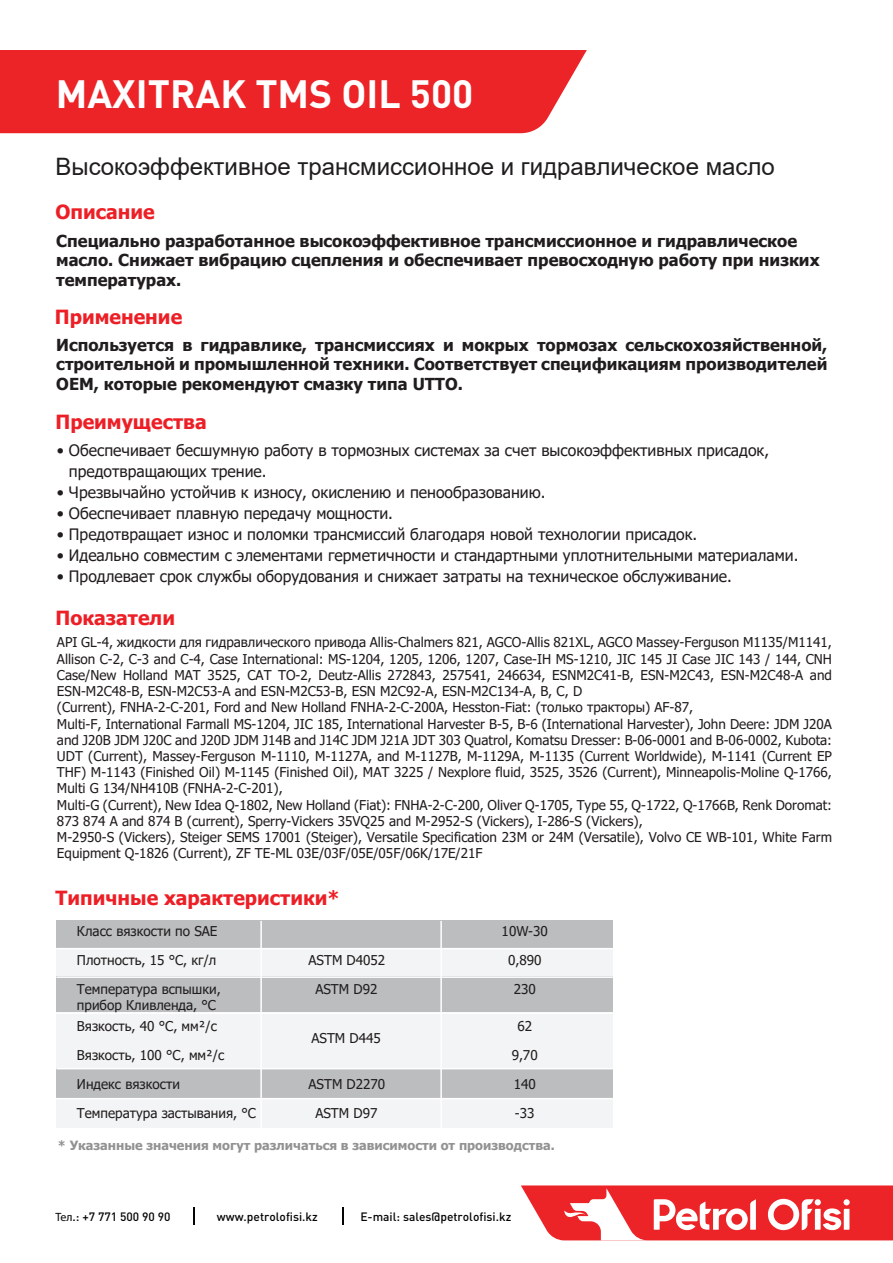
<style>
.page{position:relative;width:893px;height:1263px;background:#fff}
.page>*{position:absolute;margin:0;border:0;box-sizing:border-box;transform-origin:0 0}
.t1{font:39px "DINT Bold";color:#fff}
.t2{font:24px "Arial";color:#1f1d1e}
.t3{font:700 19.5px "Tahoma";color:#ed1f26}
.t4{font:700 16.5px/19.8px "Tahoma";color:#211d1e}
.t5{font:15.75px/21px "Tahoma";color:#211d1e}
.t6{font:13.5px/16.2px "Tahoma";color:#211d1e}
.t7{font:700 12.75px "Tahoma";color:#939292}
.t8{font:12px "DINT Medium";color:#040503}
.s1{font-family:"Myriad Pro"}
</style>
<div class="page">
<div style="left:0;top:50px;width:587px;height:83px;background:#ec2428"></div>
<svg style="left:521px;top:1185px;width:372px;height:55px"></svg>
<svg style="left:342px;top:1207px;width:1px;height:17px"></svg>
<svg style="left:194px;top:1207px;width:1px;height:17px"></svg>
<div style="left:56px;top:920px;width:204px;height:28px;background:#bbbdbf"></div>
<div style="left:260px;top:920px;width:180px;height:28px;background:#bbbdbf"></div>
<div style="left:440px;top:920px;width:172px;height:28px;background:#bbbdbf"></div>
<div style="left:56px;top:948px;width:204px;height:28px;background:#f3f4f5"></div>
<div style="left:260px;top:948px;width:180px;height:28px;background:#f3f4f5"></div>
<div style="left:440px;top:948px;width:172px;height:28px;background:#f3f4f5"></div>
<div style="left:56px;top:976px;width:204px;height:36px;background:#bbbdbf"></div>
<div style="left:260px;top:976px;width:180px;height:36px;background:#bbbdbf"></div>
<div style="left:440px;top:976px;width:172px;height:36px;background:#bbbdbf"></div>
<div style="left:56px;top:1012px;width:204px;height:57px;background:#f3f4f5"></div>
<div style="left:260px;top:1012px;width:180px;height:57px;background:#f3f4f5"></div>
<div style="left:440px;top:1012px;width:172px;height:57px;background:#f3f4f5"></div>
<div style="left:56px;top:1069px;width:204px;height:29px;background:#bbbdbf"></div>
<div style="left:260px;top:1069px;width:180px;height:29px;background:#bbbdbf"></div>
<div style="left:440px;top:1069px;width:172px;height:29px;background:#bbbdbf"></div>
<div style="left:56px;top:1098px;width:204px;height:29px;background:#f3f4f5"></div>
<div style="left:260px;top:1098px;width:180px;height:29px;background:#f3f4f5"></div>
<div style="left:440px;top:1098px;width:172px;height:29px;background:#f3f4f5"></div>
<hr style="left:260px;top:921px;width:2px;height:207px;background:#fff">
<hr style="left:440px;top:921px;width:2px;height:207px;background:#fff">
<hr style="left:56px;top:948px;width:557px;height:1px;background:#fff">
<hr style="left:56px;top:976px;width:557px;height:2px;background:#fff">
<hr style="left:56px;top:1012px;width:557px;height:2px;background:#fff">
<hr style="left:56px;top:1068px;width:557px;height:1px;background:#fff">
<hr style="left:56px;top:1098px;width:557px;height:1px;background:#fff">
<h1 class="t1" style="left:56px;top:68px;width:419px">MAXITRAK TMS OIL 500</h1>
<h2 class="t2" style="left:56px;top:150px;width:721px">Высокоэффективное трансмиссионное и гидравлическое масло</h2>
<h3 class="t3" style="left:56px;top:198px;width:101px">Описание</h3>
<p class="t4" style="left:56px;top:231px;width:765px">Специально разработанное высокоэффективное трансмиссионное и гидравлическое масло. Снижает вибрацию сцепления и обеспечивает превосходную работу при низких температурах.</p>
<h3 class="t3" style="left:55px;top:303px;width:129px">Применение</h3>
<p class="t4" style="left:56px;top:335px;width:773px;text-align:justify">Используется в гидравлике, трансмиссиях и мокрых тормозах сельскохозяйственной, строительной и промышленной техники. Соответствует спецификациям производителей OEM, которые рекомендуют смазку типа UTTO.</p>
<h3 class="t3" style="left:56px;top:408px;width:153px">Преимущества</h3>
<p class="t5" style="left:69px;top:440px;width:702px;text-indent:-12px">• Обеспечивает бесшумную работу в тормозных системах за счет высокоэффективных присадок, предотвращающих трение.</p>
<p class="t5" style="left:57px;top:482px;width:490px">• Чрезвычайно устойчив к износу, окислению и пенообразованию.</p>
<p class="t5" style="left:57px;top:503px;width:338px">• Обеспечивает плавную передачу мощности.</p>
<p class="t5" style="left:57px;top:524px;width:642px">• Предотвращает износ и поломки трансмиссий благодаря новой технологии присадок.</p>
<p class="t5" style="left:57px;top:545px;width:743px">• Идеально совместим с элементами герметичности и стандартными уплотнительными материалами.</p>
<p class="t5" style="left:57px;top:566px;width:676px">• Продлевает срок службы оборудования и снижает затраты на техническое обслуживание.</p>
<h3 class="t3" style="left:56px;top:604px;width:121px">Показатели</h3>
<p class="t6" style="left:57px;top:635px;width:777px">API GL-4, жидкости для гидравлического привода Allis-Chalmers 821, AGCO-Allis 821XL, AGCO Massey-Ferguson M1135/M1141, Allison C-2, C-3 and C-4, Case International: MS-1204, 1205, 1206, 1207, Case-IH MS-1210, JIC 145 JI Case JIC 143 / 144, CNH Case/New Holland MAT 3525, CAT TO-2, Deutz-Allis 272843, 257541, 246634, ESNM2C41-B, ESN-M2C43, ESN-M2C48-A and ESN-M2C48-B, ESN-M2C53-A and ESN-M2C53-B, ESN M2C92-A, ESN-M2C134-A, B, C, D<br>(Current), FNHA-2-C-201, Ford and New Holland FNHA-2-C-200A, Hesston-Fiat: (только тракторы) AF-87,<br>Multi-F, International Farmall MS-1204, JIC 185, International Harvester B-5, B-6 (International Harvester), John Deere: JDM J20A and J20B JDM J20C and J20D JDM J14B and J14C JDM J21A JDT 303 Quatrol, Komatsu Dresser: B-06-0001 and B-06-0002, Kubota:<br>UDT (Current), Massey-Ferguson M-1110, M-1127A, and M-1127B, M-1129A, M-1135 (Current Worldwide), M-1141 (Current EP THF) M-1143 (Finished Oil) M-1145 (Finished Oil), MAT 3225 / Nexplore fluid, 3525, 3526 (Current), Minneapolis-Moline Q-1766, Multi G 134/NH410B (FNHA-2-C-201),<br>Multi-G (Current), New Idea Q-1802, New Holland (Fiat): FNHA-2-C-200, Oliver Q-1705, Type 55, Q-1722, Q-1766B, Renk Doromat:<br>873 874 A and 874 B (current), Sperry-Vickers 35VQ25 and M-2952-S (Vickers), I-286-S (Vickers),<br>M-2950-S (Vickers), Steiger SEMS 17001 (Steiger), Versatile Specification 23M or 24M (Versatile), Volvo CE WB-101, White Farm Equipment Q-1826 (Current), ZF TE-ML 03E/03F/05E/05F/06K/17E/21F</p>
<h3 class="t3" style="left:56px;top:884px;width:286px">Типичные характеристики*</h3>
<p class="t6" style="left:77px;top:923px;width:142px">Класс вязкости по SAE</p>
<p class="t6" style="left:502px;top:923px;width:48px">10W-30</p>
<p class="t6" style="left:77px;top:953px;width:141px">Плотность, 15 °C, кг/л</p>
<p class="t6" style="left:309px;top:953px;width:78px">ASTM D4052</p>
<p class="t6" style="left:508px;top:953px;width:35px">0,890</p>
<p class="t6" style="left:77px;top:981px;width:145px">Температура вспышки, прибор Кливленда, °C</p>
<p class="t6" style="left:315px;top:981px;width:64px">ASTM D92</p>
<p class="t6" style="left:514px;top:981px;width:24px">230</p>
<p class="t6" style="left:77px;top:1012px;width:149px;line-height:29.2px">Вязкость, 40 °C, мм²/с<br>Вязкость, 100 °C, мм²/с</p>
<p class="t6" style="left:512px;top:1012px;width:27px;line-height:29.2px;text-align:center">62<br>9,70</p>
<p class="t6" style="left:311px;top:1030px;width:71px">ASTM D445</p>
<p class="t6" style="left:77px;top:1076px;width:105px">Индекс вязкости</p>
<p class="t6" style="left:309px;top:1076px;width:78px">ASTM D2270</p>
<p class="t6" style="left:514px;top:1076px;width:24px">140</p>
<p class="t6" style="left:77px;top:1105px;width:181px">Температура застывания, °C</p>
<p class="t6" style="left:315px;top:1105px;width:64px">ASTM D97</p>
<p class="t6" style="left:515px;top:1105px;width:21px">-33</p>
<p class="t7" style="left:58px;top:1136px;width:498px">* Указанные значения могут различаться в зависимости от производства.</p>
<p class="t8" style="left:56px;top:1208px;width:117px"><span class="s1">Тел</span>.: +7 771 500 90 90</p>
<p class="t8" style="left:217px;top:1208px;width:102px">www.petrolofisi.kz</p>
<p class="t8" style="left:360px;top:1208px;width:152px">E-mail: sales@petrolofisi.kz</p>
</div>
